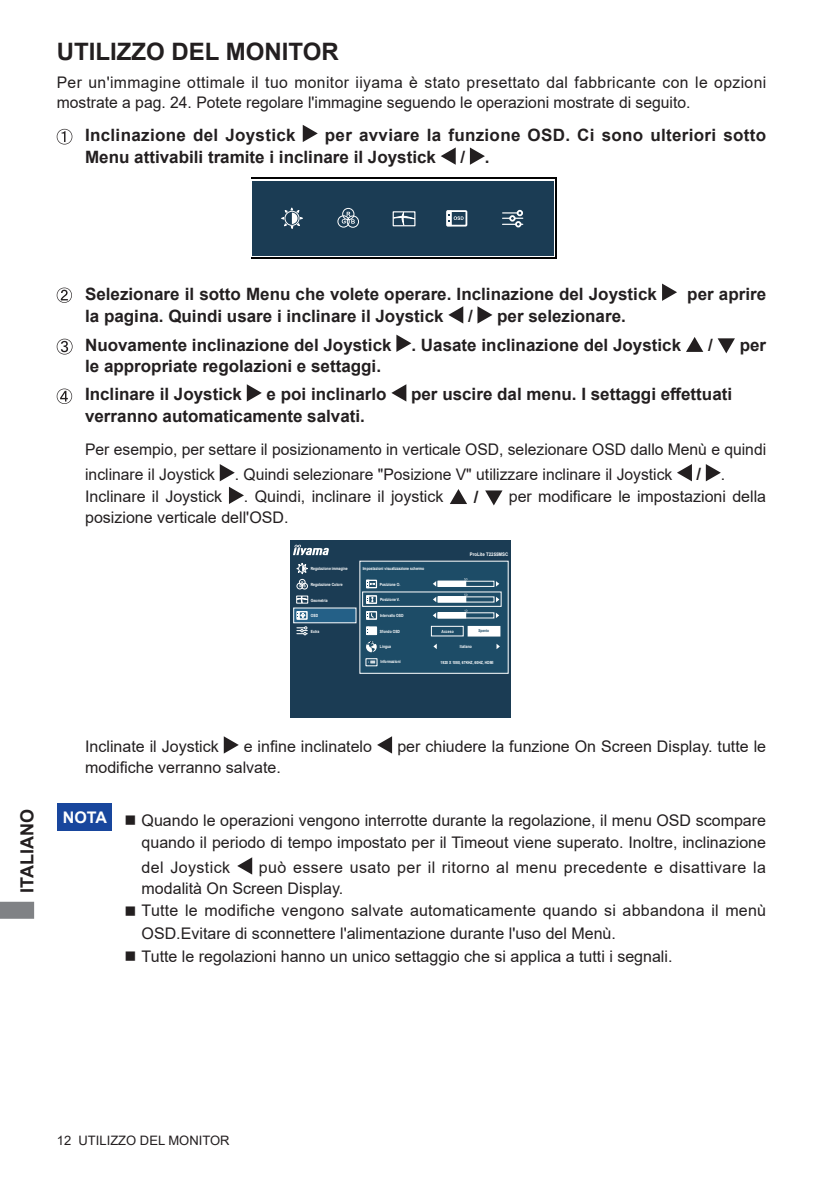
<style>
.page{position:relative;width:840px;height:1191px;background:#fff}
.page>*{position:absolute;margin:0;border:0;box-sizing:border-box;transform-origin:0 0}
.t1{font:700 24px "Arial";color:#231f20}
.t2{font:700 18px "Arial";color:#231f20}
.t3{font:700 17px/28.4px "Arial";color:#231f20}
.t4{font:700 17px "Arial";letter-spacing:.02em;color:#231f20}
.t5{font:16px/22.6px "Arial";color:#231f20}
.t6{font:16px/19.8px "Arial";letter-spacing:.025em;color:#231f20}
.t7{font:700 16px "Arial";color:#fff}
.t8{font:13px "Arial";color:#231f20}
.t9{font:700 4.8px "Arial";color:#fff;scale:.9 1}
.t10{font:700 4.2px "Arial";color:#fff;scale:.8 1}
.t11{font:700 4px "Arial";color:#1d4c67;scale:.8 1}
.s1{font-weight:400;font-size:16px}
</style>
<div class="page">
<svg style="left:0;top:901px;width:34px;height:17px"></svg>
<svg style="left:57px;top:129px;width:15px;height:15px"></svg>
<svg style="left:302px;top:125px;width:15px;height:17px"></svg>
<svg style="left:441px;top:148px;width:14px;height:17px"></svg>
<svg style="left:469px;top:147px;width:15px;height:18px"></svg>
<svg style="left:57px;top:287px;width:15px;height:16px"></svg>
<svg style="left:662px;top:283px;width:14px;height:18px"></svg>
<svg style="left:448px;top:306px;width:15px;height:17px"></svg>
<svg style="left:477px;top:306px;width:15px;height:17px"></svg>
<svg style="left:57px;top:339px;width:15px;height:15px"></svg>
<svg style="left:396px;top:334px;width:15px;height:18px"></svg>
<svg style="left:686px;top:337px;width:17px;height:15px"></svg>
<svg style="left:717px;top:338px;width:17px;height:15px"></svg>
<svg style="left:57px;top:388px;width:15px;height:16px"></svg>
<svg style="left:247px;top:384px;width:15px;height:17px"></svg>
<svg style="left:391px;top:384px;width:15px;height:17px"></svg>
<svg style="left:237px;top:857px;width:15px;height:17px"></svg>
<svg style="left:220px;top:464px;width:15px;height:17px"></svg>
<svg style="left:677px;top:464px;width:14px;height:17px"></svg>
<svg style="left:705px;top:464px;width:15px;height:17px"></svg>
<svg style="left:229px;top:487px;width:15px;height:17px"></svg>
<svg style="left:450px;top:489px;width:17px;height:15px"></svg>
<svg style="left:485px;top:490px;width:17px;height:15px"></svg>
<svg style="left:224px;top:736px;width:15px;height:17px"></svg>
<svg style="left:377px;top:736px;width:15px;height:17px"></svg>
<div style="left:57px;top:803px;width:55px;height:28px;background:#18469d"></div>
<div style="left:251px;top:177px;width:305px;height:82px;background:#030303"></div>
<div style="left:252px;top:179px;width:302px;height:78px;background:linear-gradient(to right,#1b3c54,#1b3c54)"></div>
<div style="left:253px;top:181px;width:300px;height:74px;background:#1b3c54"></div>
<svg style="left:281px;top:207px;width:22px;height:22px"></svg>
<div style="left:342px;top:208px;width:12px;height:12px;border:1px solid #fff;border-radius:50%"></div>
<div style="left:337px;top:215px;width:12px;height:12px;border:1px solid #fff;border-radius:50%"></div>
<div style="left:347px;top:216px;width:11px;height:11px;border:1px solid #fff;border-radius:50%"></div>
<svg style="left:341px;top:212px;width:13px;height:12px"></svg>
<div style="left:450px;top:211px;width:16px;height:14px;border:1px solid #fff"></div>
<div style="left:446px;top:210px;width:21px;height:16px;border:2px solid #fff"></div>
<div style="left:447px;top:211px;width:4px;height:15px;border:1px solid #fff"></div>
<svg style="left:448px;top:215px;width:15px;height:6px"></svg>
<svg style="left:502px;top:210px;width:20px;height:17px"></svg>
<svg style="left:392px;top:212px;width:23px;height:15px"></svg>
<div style="left:289px;top:540px;width:221px;height:177px;background:#1b3c54"></div>
<div style="left:359px;top:561px;width:149px;height:112px;background:#1d4c67"></div>
<svg style="left:293px;top:545px;width:35px;height:10px"></svg>
<div style="left:293px;top:608px;width:63px;height:15px;background:#246087"></div>
<svg style="left:296px;top:596px;width:12px;height:7px"></svg>
<svg style="left:296px;top:563px;width:11px;height:26px"></svg>
<div style="left:438px;top:581px;width:27px;height:5px;background:#fff"></div>
<div style="left:437px;top:581px;width:57px;height:5px;border:1px solid #fff"></div>
<div style="left:438px;top:597px;width:27px;height:5px;background:#fff"></div>
<div style="left:437px;top:596px;width:29px;height:6px;border:1px solid #fff"></div>
<div style="left:437px;top:596px;width:57px;height:6px;border:1px solid #fff"></div>
<svg style="left:496px;top:597px;width:3px;height:5px"></svg>
<div style="left:438px;top:613px;width:27px;height:5px;background:#fff"></div>
<div style="left:437px;top:612px;width:57px;height:6px;border:1px solid #fff"></div>
<svg style="left:433px;top:613px;width:3px;height:5px"></svg>
<svg style="left:495px;top:613px;width:4px;height:5px"></svg>
<div style="left:368px;top:580px;width:8px;height:7px;border:1px solid #fff"></div>
<div style="left:366px;top:580px;width:11px;height:8px;border:1px solid #fff"></div>
<svg style="left:366px;top:580px;width:8px;height:8px"></svg>
<div style="left:366px;top:595px;width:11px;height:9px;border:1px solid #fff"></div>
<svg style="left:366px;top:596px;width:7px;height:7px"></svg>
<div style="left:366px;top:611px;width:11px;height:8px;border:1px solid #fff"></div>
<svg style="left:366px;top:611px;width:7px;height:8px"></svg>
<svg style="left:366px;top:641px;width:10px;height:11px"></svg>
<svg style="left:496px;top:644px;width:3px;height:5px"></svg>
<div style="left:296px;top:611px;width:11px;height:8px;border:1px solid #fff"></div>
<svg style="left:297px;top:611px;width:8px;height:8px"></svg>
<svg style="left:297px;top:626px;width:10px;height:9px"></svg>
<div style="left:366px;top:626px;width:11px;height:9px;border:1px solid #fff"></div>
<svg style="left:366px;top:627px;width:10px;height:8px"></svg>
<div style="left:431px;top:626px;width:32px;height:10px;border:1px solid #fff"></div>
<div style="left:468px;top:626px;width:31px;height:10px;background:#fff"></div>
<div style="left:467px;top:626px;width:33px;height:10px;border:1px solid #fff"></div>
<div style="left:365px;top:658px;width:12px;height:8px;border:1px solid #fff"></div>
<svg style="left:368px;top:661px;width:7px;height:2px"></svg>
<h1 class="t1" style="left:57px;top:35px;width:283px">UTILIZZO DEL MONITOR</h1>
<p class="t6" style="left:57px;top:73px;width:710px">Per un'immagine ottimale il tuo monitor iiyama è stato presettato dal fabbricante con le opzioni mostrate a pag. 24. Potete regolare l'immagine seguendo le operazioni mostrate di seguito.</p>
<p class="t4" style="left:85px;top:123px;width:212px">Inclinazione del Joystick</p>
<p class="t3" style="left:85px;top:124px;width:682px;line-height:22.6px;text-indent:240px">per avviare la funzione OSD. Ci sono ulteriori sotto<br>Menu attivabili tramite i inclinare il Joystick</p>
<p class="t3" style="left:460px;top:143px;width:31px">/ .</p>
<p class="t2" style="left:14px;top:892px;width:85px;rotate:-90deg">ITALIANO</p>
<p class="t3" style="left:85px;top:279px;width:573px">Selezionare il sotto Menu che volete operare. Inclinazione del Joystick</p>
<p class="t3" style="left:687px;top:279px;width:80px">per aprire</p>
<p class="t3" style="left:85px;top:302px;width:360px">la pagina. Quindi usare i inclinare il Joystick</p>
<p class="t3" style="left:468px;top:302px;width:6px">/</p>
<p class="t3" style="left:85px;top:302px;width:597px;text-indent:412px">per selezionare.<br>Nuovamente inclinazione del Joystick . Uasate inclinazione del Joystick</p>
<p class="t3" style="left:707px;top:330px;width:6px">/</p>
<p class="t3" style="left:739px;top:330px;width:28px">per</p>
<p class="t3" style="left:85px;top:352px;width:297px">le appropriate regolazioni e settaggi.<br>Inclinare il Joystick</p>
<p class="t3" style="left:266px;top:380px;width:121px">e poi inclinarlo</p>
<p class="t3" style="left:411px;top:380px;width:322px">per uscire dal menu. I settaggi effettuati</p>
<p class="t3" style="left:85px;top:401px;width:281px">verranno automaticamente salvati.</p>
<p class="t5" style="left:85px;top:437px;width:682px;line-height:24.6px">Per esempio, per settare il posizionamento in verticale OSD, selezionare OSD dallo Menù e quindi inclinare il Joystick . Quindi selezionare "Posizione V" utilizzare inclinare il Joystick</p>
<p class="t3" style="left:696px;top:460px;width:30px">/ <span class="s1">.</span></p>
<p class="t5" style="left:85px;top:485px;width:138px">Inclinare il Joystick</p>
<p class="t5" style="left:244px;top:485px;width:201px">. Quindi, inclinare il joystick</p>
<p class="t3" style="left:473px;top:483px;width:6px">/</p>
<p class="t5" style="left:508px;top:485px;width:259px">per modificare le impostazioni della</p>
<p class="t5" style="left:85px;top:506px;width:205px">posizione verticale dell'OSD.</p>
<p class="t10" style="left:310px;top:566px;width:48px">Regolazione immagine</p>
<p class="t10" style="left:310px;top:597px;width:23px">Geometria</p>
<p class="t10" style="left:310px;top:581px;width:41px">Regolazione Colore</p>
<p class="t10" style="left:311px;top:613px;width:11px">OSD</p>
<p class="t10" style="left:311px;top:628px;width:12px">Extra</p>
<p class="t10" style="left:362px;top:565px;width:79px">Impostazioni visualizzazione schermo</p>
<p class="t10" style="left:379px;top:581px;width:27px">Posizione O.</p>
<p class="t10" style="left:380px;top:596px;width:26px">Posizione V.</p>
<p class="t10" style="left:380px;top:612px;width:31px">Intervallo OSD</p>
<p class="t10" style="left:380px;top:643px;width:15px">Lingua</p>
<p class="t10" style="left:380px;top:628px;width:27px">Sfondo OSD</p>
<p class="t10" style="left:380px;top:659px;width:27px">Informazioni</p>
<p class="t9" style="left:469px;top:550px;width:44px">ProLite T2255MSC</p>
<p class="t10" style="left:441px;top:628px;width:17px">Acceso</p>
<p class="t11" style="left:478px;top:628px;width:15px">Spento</p>
<p class="t10" style="left:440px;top:659px;width:68px">1920 X 1080, 67KHZ, 60HZ, HDMI</p>
<p class="t10" style="left:459px;top:643px;width:16px">Italiano</p>
<p class="t5" style="left:85px;top:735px;width:135px">Inclinate il Joystick</p>
<p class="t5" style="left:243px;top:735px;width:130px">e infine inclinatelo</p>
<p class="t5" style="left:397px;top:735px;width:370px">per chiudere la funzione On Screen Display. tutte le</p>
<p class="t5" style="left:85px;top:755px;width:197px">modifiche verranno salvate.</p>
<p class="t7" style="left:63px;top:806px;width:46px">NOTA</p>
<p class="t5" style="left:124px;top:808px;width:642px;text-align:right">■ Quando le operazioni vengono interrotte durante la regolazione, il menu OSD scompare quando il periodo di tempo impostato per il Timeout viene superato. Inoltre, inclinazione</p>
<p class="t6" style="left:141px;top:857px;width:90px">del Joystick</p>
<p class="t6" style="left:141px;top:856px;width:625px;line-height:20.8px;text-indent:117px">può essere usato per il ritorno al menu precedente e disattivare la modalità On Screen Display.</p>
<p class="t5" style="left:141px;top:899px;width:625px;text-indent:-17px">■ Tutte le modifiche vengono salvate automaticamente quando si abbandona il menù<br>OSD.Evitare di sconnettere l'alimentazione durante l'uso del Menù.</p>
<p class="t5" style="left:124px;top:944px;width:549px">■ Tutte le regolazioni hanno un unico settaggio che si applica a tutti i segnali.</p>
<p class="t8" style="left:57px;top:1131px;width:174px">12 UTILIZZO DEL MONITOR</p>
</div>
